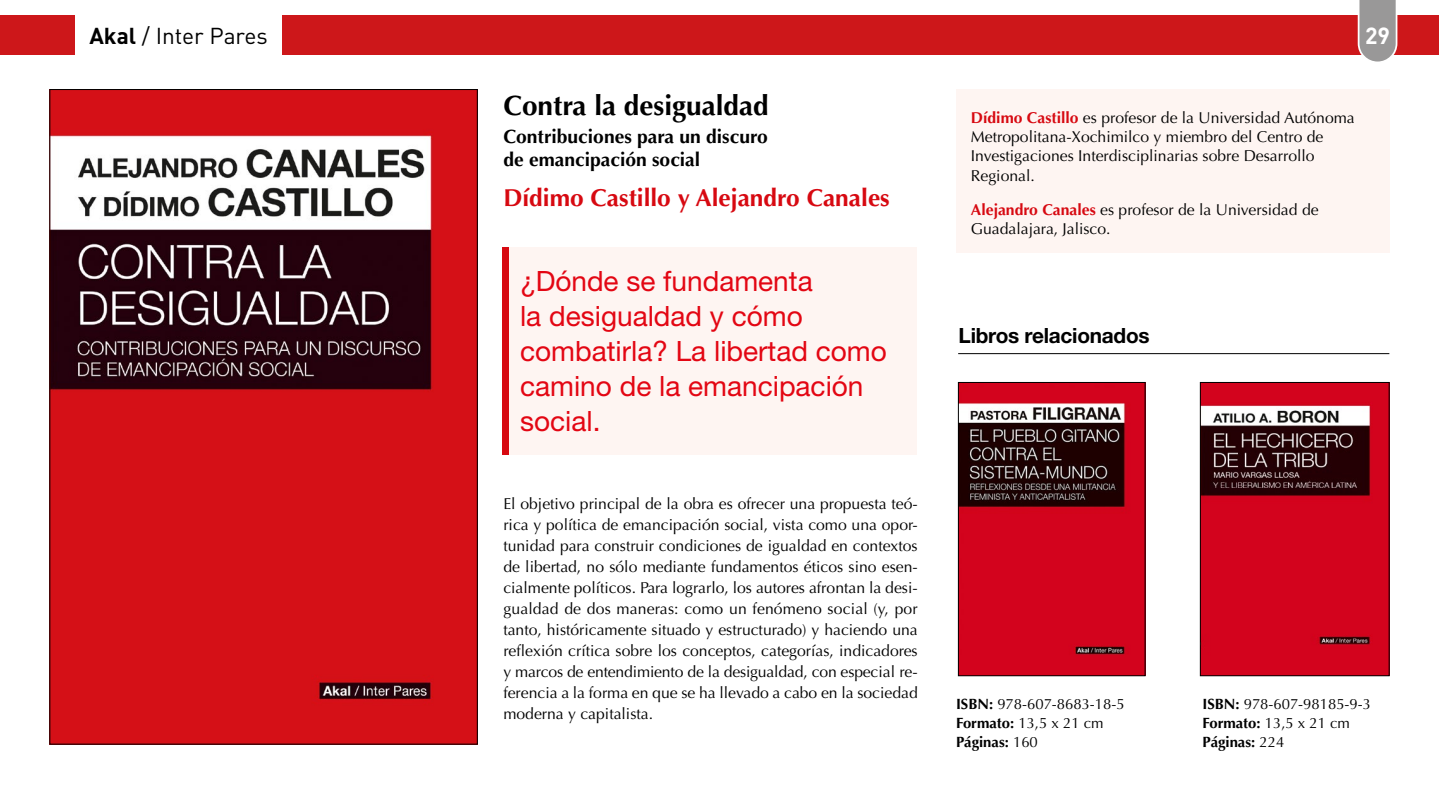
<style>
.page{position:relative;width:1439px;height:794px;background:#fff}
.page>*{position:absolute;margin:0;border:0;box-sizing:border-box;transform-origin:0 0}
.t1{font:28px/35px "Helvetica Neue LT Std";color:#e30613}
.t2{font:700 28px "Optima";color:#000}
.t3{font:700 24.5px "Optima";color:#d70911}
.t4{font:700 23.1px "DIN";color:#fff}
.t5{font:22.75px "DIN";color:#000}
.t6{font:700 21px "Helvetica Neue LT Std";letter-spacing:-.01em;color:#000}
.t7{font:700 19.25px/23.1px "Optima";color:#000}
.t8{font:15.75px/21px "Optima";color:#000}
.t9{font:14.88px/18.9px "Optima";color:#000}
.s1{font-weight:700}
.s2{font-weight:700;color:#d70911}
</style>
<div class="page">
<div style="left:0;top:15px;width:74px;height:40px;background:#cd171a"></div>
<div style="left:283px;top:15px;width:1156px;height:40px;background:#cd171a"></div>
<img style="left:52px;top:91px;width:423px;height:651px">
<img style="left:960px;top:384px;width:183px;height:290px">
<div style="left:958px;top:382px;width:187px;height:294px;border:1px solid #000"></div>
<img style="left:1202px;top:384px;width:185px;height:290px">
<div style="left:1200px;top:382px;width:189px;height:294px;border:1px solid #000"></div>
<div style="left:509px;top:247px;width:407px;height:207px;background:#fef5f2"></div>
<div style="left:502px;top:247px;width:6px;height:207px;background:#d70911"></div>
<div style="left:956px;top:89px;width:433px;height:164px;background:#fef5f2"></div>
<hr style="left:958px;top:353px;width:431px;height:1px;background:#000">
<svg style="left:1357px;top:0;width:40px;height:62px;background:#a8a3a3"></svg>
<h3 class="t5" style="left:89px;top:22px;width:180px"><span class="s1">Akal</span> / Inter Pares</h3>
<h1 class="t2" style="left:503px;top:89px;width:267px">Contra la desigualdad</h1>
<p class="t7" style="left:503px;top:125px;width:266px">Contribuciones para un discuro de emancipación social</p>
<h2 class="t3" style="left:503px;top:183px;width:388px">Dídimo Castillo y Alejandro Canales</h2>
<h1 class="t1" style="left:520px;top:263px;width:368px">¿Dónde se fundamenta<br>la desigualdad y cómo combatirla? La libertad como camino de la emancipación social.</h1>
<p class="t8" style="left:503px;top:493px;width:416px;text-align:justify">El objetivo principal de la obra es ofrecer una propuesta teó&shy;rica y política de emancipación social, vista como una opor&shy;tunidad para construir condiciones de igualdad en contextos de libertad, no sólo mediante fundamentos éticos sino esen&shy;cialmente políticos. Para lograrlo, los autores afrontan la desi&shy;gualdad de dos maneras: como un fenómeno social (y, por tanto, históricamente situado y estructurado) y haciendo una reflexión crítica sobre los conceptos, categorías, indicadores y marcos de entendimiento de la desigualdad, con especial re&shy;ferencia a la forma en que se ha llevado a cabo en la sociedad moderna y capitalista.</p>
<h3 class="t4" style="left:1365px;top:21px;width:27px">29</h3>
<p class="t8" style="left:971px;top:108px;width:385px;line-height:19.2px"><span class="s2">Dídimo Castillo</span> es profesor de la Universidad Autónoma Metropolitana-Xochimilco y miembro del Centro de Investigaciones Interdisciplinarias sobre Desarrollo Regional.</p>
<p class="t8" style="left:971px;top:200px;width:349px;line-height:19.2px"><span class="s2">Alejandro Canales</span> es profesor de la Universidad de<br>Guadalajara, Jalisco.</p>
<h3 class="t6" style="left:958px;top:322px;width:193px">Libros relacionados</h3>
<p class="t9" style="left:956px;top:694px;width:170px"><span class="s1">ISBN:</span> 978-607-8683-18-5<br><span class="s1">Formato:</span> 13,5 x 21 cm<br><span class="s1">Páginas:</span> 160</p>
<p class="t9" style="left:1202px;top:694px;width:170px"><span class="s1">ISBN:</span> 978-607-98185-9-3<br><span class="s1">Formato:</span> 13,5 x 21 cm<br><span class="s1">Páginas:</span> 224</p>
</div>
